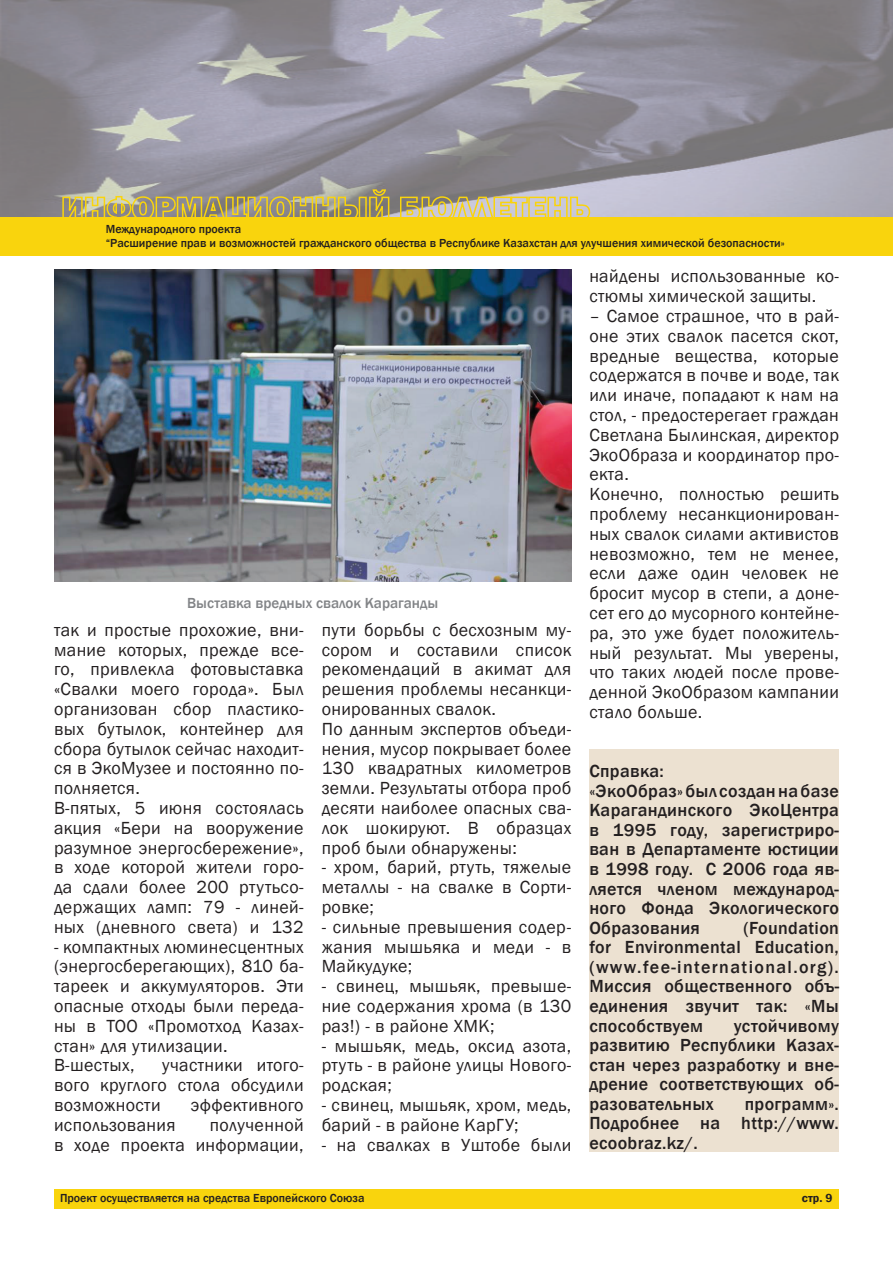
<style>
.page{position:relative;width:893px;height:1263px;background:#fff}
.page>*{position:absolute;margin:0;border:0;box-sizing:border-box;transform-origin:0 0}
.t1{font:18px/19.8px "Franklin Gothic";letter-spacing:.02em;color:#231f20}
.t2{font:500 18px/19.5px "Franklin Gothic";letter-spacing:.02em;color:#231f20;text-align:justify}
.t3{font:500 15px "Franklin Gothic";color:#828487}
.t4{font:500 12px/14.4px "Franklin Gothic";color:#231f20}
.t5{font:600 12px "Franklin Gothic";color:#231f20}
</style>
<div class="page">
<div style="left:54px;top:1189px;width:785px;height:20px;background:#f9d40d"></div>
<img style="left:0;top:0;width:893px;height:217px">
<div style="left:0;top:217px;width:893px;height:38px;background:#f9d40d"></div>
<svg style="left:62px;top:189px;width:328px;height:28px;background:#aaa075"></svg>
<svg style="left:399px;top:196px;width:192px;height:21px;background:#ccc091"></svg>
<div style="left:589px;top:750px;width:250px;height:402px;background:#ece1d1"></div>
<img style="left:54px;top:269px;width:517px;height:312px">
<p class="t4" style="left:106px;top:222px;width:680px">Международного проекта<br>“Расширение прав и возможностей гражданского общества в Республике Казахстан для улучшения химической безопасности»</p>
<p class="t3" style="left:187px;top:594px;width:253px">Выставка вредных свалок Караганды</p>
<p class="t1" style="left:54px;top:620px;width:251px">так и простые прохожие, вни&shy;мание которых, прежде все&shy;го, привлекла фотовыставка «Свалки моего города». Был организован сбор пластико&shy;вых бутылок, контейнер для сбора бутылок сейчас находит&shy;ся в ЭкоМузее и постоянно по&shy;полняется.<br>В-пятых, 5 июня состоялась акция «Бери на вооружение разумное энергосбережение», в ходе которой жители горо&shy;да сдали более 200 ртутьсо&shy;держащих ламп: 79 - линей&shy;ных (дневного света) и 132</p>
<p class="t1" style="left:54px;top:937px;width:251px">- компактных люминесцентных (энергосберегающих), 810 ба&shy;тареек и аккумуляторов. Эти опасные отходы были переда&shy;ны в ТОО «Промотход Казах&shy;стан» для утилизации.<br>В-шестых,</p>
<p class="t1" style="left:54px;top:1056px;width:251px;text-align:justify;text-indent:108px">участники итого&shy;вого круглого стола обсудили возможности</p>
<p class="t1" style="left:191px;top:1095px;width:114px">эффективного</p>
<p class="t1" style="left:54px;top:1115px;width:251px;text-align:right">полученной<br>в ходе проекта информации,</p>
<p class="t1" style="left:54px;top:1115px;width:123px">использования</p>
<p class="t1" style="left:322px;top:620px;width:251px">пути борьбы с бесхозным му&shy;сором и составили список рекомендаций в акимат для решения проблемы несанкци&shy;онированных свалок.<br>По данным экспертов объеди&shy;нения, мусор покрывает более<br>130 квадратных километров земли. Результаты отбора проб десяти наиболее опасных сва&shy;лок шокируют. В образцах проб были обнаружены:</p>
<p class="t1" style="left:322px;top:858px;width:251px;text-align:justify">- хром, барий, ртуть, тяжелые металлы - на свалке в Сорти&shy;ровке;</p>
<p class="t1" style="left:322px;top:917px;width:251px;text-align:justify">- сильные превышения содер&shy;жания мышьяка и меди - в Майкудуке;</p>
<p class="t1" style="left:322px;top:977px;width:251px;text-align:justify">- свинец, мышьяк, превыше&shy;ние содержания хрома (в 130 раз!) - в районе ХМК;</p>
<p class="t1" style="left:322px;top:1036px;width:251px;text-align:justify">- мышьяк, медь, оксид азота, ртуть - в районе улицы Нового&shy;родская;</p>
<p class="t1" style="left:322px;top:1095px;width:251px">- свинец, мышьяк, хром, медь, барий - в районе КарГУ;</p>
<p class="t1" style="left:322px;top:1135px;width:251px">- на свалках в Уштобе были</p>
<p class="t1" style="left:589px;top:267px;width:251px">найдены использованные ко&shy;стюмы химической защиты.</p>
<p class="t1" style="left:589px;top:306px;width:251px">– Самое страшное, что в рай&shy;оне этих свалок пасется скот, вредные вещества, которые содержатся в почве и воде, так или иначе, попадают к нам на стол, - предостерегает граждан<br>Светлана Былинская, директор<br>ЭкоОбраза и координатор про&shy;екта.<br>Конечно, полностью решить проблему несанкционирован&shy;ных свалок силами активистов невозможно, тем не менее, если даже один человек не бросит мусор в степи, а доне&shy;сет его до мусорного контейне&shy;ра, это уже будет положитель&shy;ный результат. Мы уверены, что таких людей после прове&shy;денной ЭкоОбразом кампании стало больше.</p>
<p class="t2" style="left:589px;top:761px;width:251px;text-align:left">Справка:<br>«ЭкоОбраз» был создан на базе<br>Карагандинского ЭкоЦентра в 1995 году, зарегистриро&shy;ван в Департаменте юстиции в 1998 году. С 2006 года яв&shy;ляется членом международ&shy;ного Фонда Экологического<br>Образования</p>
<p class="t2" style="left:589px;top:918px;width:251px;text-indent:154px">(Foundation for Environmental Education, (www.fee-international.org).<br>Миссия общественного объ&shy;единения звучит так: «Мы способствуем</p>
<p class="t2" style="left:589px;top:1016px;width:251px;text-indent:145px">устойчивому развитию Республики Казах&shy;стан через разработку и вне&shy;дрение соответствующих об&shy;разовательных</p>
<p class="t2" style="left:589px;top:1094px;width:251px;text-indent:155px">программ».<br>Подробнее на http://www. ecoobraz.kz/.</p>
<p class="t4" style="left:60px;top:1190px;width:306px">Проект осуществляется на средства Европейского Союза</p>
<p class="t5" style="left:802px;top:1190px;width:32px">стр. 9</p>
</div>
